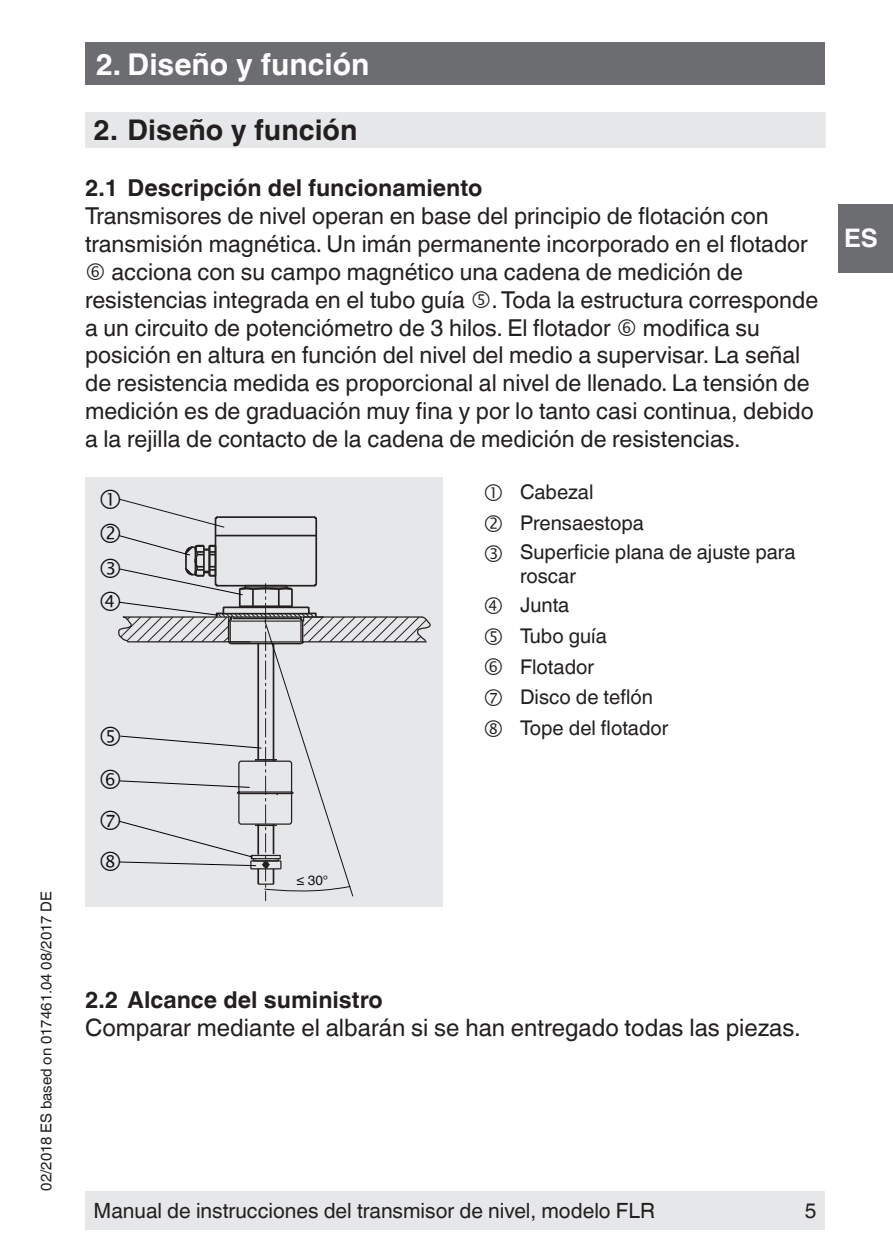
<style>
.page{position:relative;width:893px;height:1259px;background:#fff}
.page>*{position:absolute;margin:0;border:0;box-sizing:border-box;transform-origin:0 0}
.t1{font:700 30px "Helvetica World";color:#fff}
.t2{font:700 28.5px "Helvetica World";color:#231f20}
.t3{font:700 25.5px "Helvetica World";color:#fff}
.t4{font:24px "Helvetica World";color:#231f20}
.t5{font:23.4px/27.9px "Helvetica World";color:#231f20}
.t6{font:700 23.4px "Helvetica World";color:#231f20}
.t7{font:21px "Helvetica World";color:#231f20}
.t8{font:20.4px/30.3px "Helvetica World";color:#231f20}
.t9{font:15px "Helvetica World";color:#231f20}
.t10{font:13.5px "Helvetica World";color:#0e1213}
</style>
<div class="page">
<div style="left:85px;top:1191px;width:740px;height:38px;background:#e6e7e9"></div>
<div style="left:838px;top:204px;width:55px;height:68px;background:#6c6d70"></div>
<div style="left:85px;top:43px;width:740px;height:42px;background:#6c6d70"></div>
<div style="left:85px;top:112px;width:741px;height:36px;background:#e6e7e9"></div>
<div style="left:85px;top:477px;width:357px;height:429px;background:#e6e7e9"></div>
<svg style="left:118px;top:498px;width:313px;height:403px"></svg>
<p class="t1" style="left:96px;top:47px;width:275px">2. Diseño y función</p>
<p class="t2" style="left:94px;top:113px;width:265px">2. Diseño y función</p>
<p class="t6" style="left:85px;top:174px;width:399px">2.1 Descripción del funcionamiento</p>
<p class="t5" style="left:85px;top:202px;width:685px">Transmisores de nivel operan en base del principio de flotación con</p>
<p class="t5" style="left:85px;top:230px;width:724px">transmisión magnética. Un imán permanente incorporado en el flotador</p>
<p class="t5" style="left:111px;top:258px;width:633px">acciona con su campo magnético una cadena de medición de</p>
<p class="t5" style="left:85px;top:285px;width:735px">resistencias integrada en el tubo guía . Toda la estructura corresponde</p>
<p class="t5" style="left:85px;top:313px;width:527px">a un circuito de potenciómetro de 3 hilos. El flotador</p>
<p class="t5" style="left:85px;top:313px;width:730px;text-indent:558px">modifica su posición en altura en función del nivel del medio a supervisar. La señal de resistencia medida es proporcional al nivel de llenado. La tensión de medición es de graduación muy fina y por lo tanto casi continua, debido a la rejilla de contacto de la cadena de medición de resistencias.</p>
<p class="t8" style="left:520px;top:477px;width:277px">Cabezal<br>Prensaestopa<br>Superficie plana de ajuste para</p>
<p class="t8" style="left:520px;top:561px;width:150px">roscar<br>Junta<br>Tubo guía<br>Flotador<br>Disco de teflón<br>Tope del flotador</p>
<p class="t3" style="left:844px;top:224px;width:35px">ES</p>
<p class="t9" style="left:38px;top:1190px;width:301px;rotate:-90deg">02/2018 ES based on 017461.04 08/2017 DE</p>
<p class="t10" style="left:297px;top:872px;width:33px">≤ 30°</p>
<p class="t6" style="left:85px;top:986px;width:299px">2.2 Alcance del suministro</p>
<p class="t4" style="left:85px;top:1014px;width:717px">Comparar mediante el albarán si se han entregado todas las piezas.</p>
<p class="t7" style="left:94px;top:1198px;width:563px">Manual de instrucciones del transmisor de nivel, modelo FLR</p>
<p class="t7" style="left:805px;top:1198px;width:13px">5</p>
</div>
